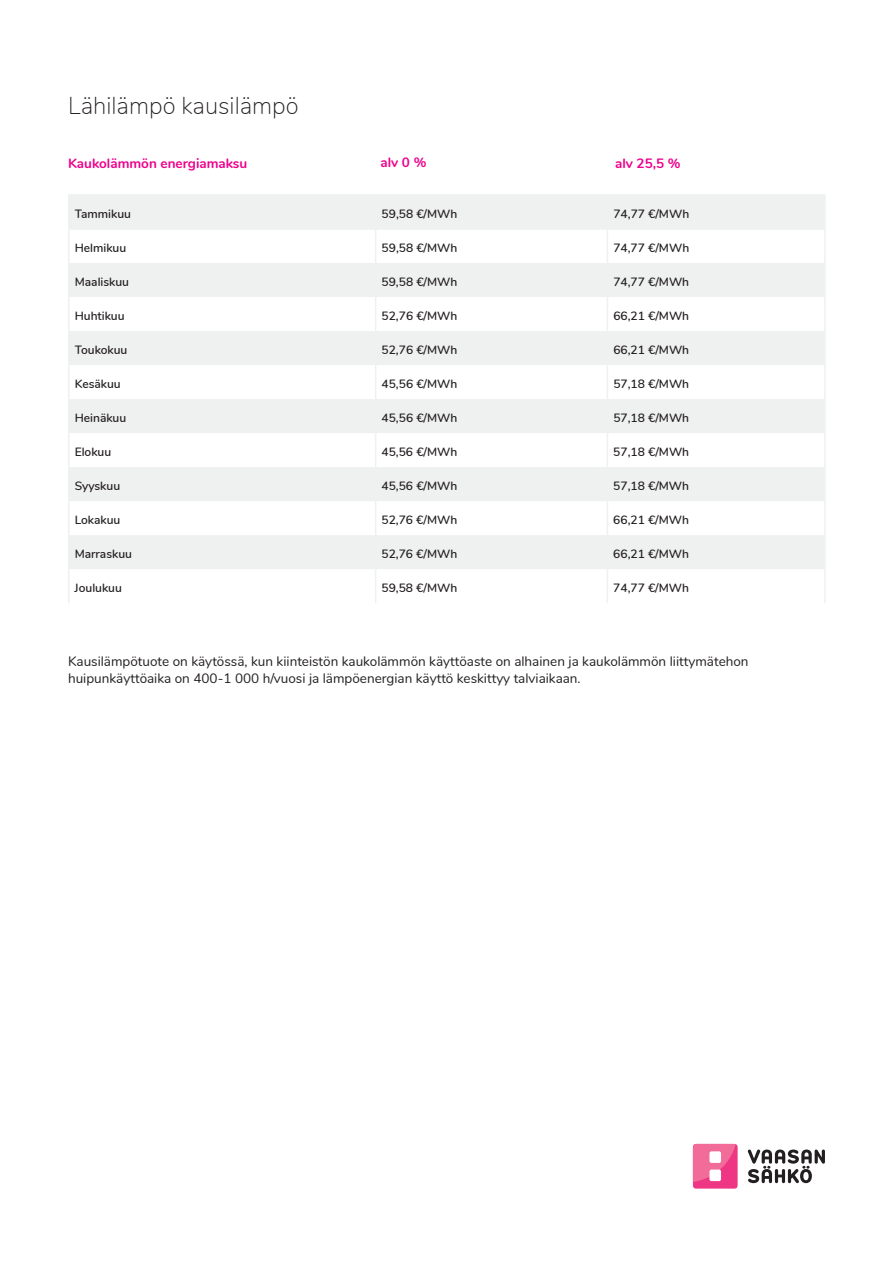
<style>
.page{position:relative;width:893px;height:1263px;background:#fff}
.page>*{position:absolute;margin:0;border:0;box-sizing:border-box;transform-origin:0 0}
.t1{font:200 24px "Nunito";color:#231f20}
.t2{font:13.5px/16.2px "Nunito";color:#231f20}
.t3{font:700 13.5px "Nunito";color:#ed028c}
.t4{font:600 12px "Nunito";color:#231f20}
</style>
<div class="page">
<div style="left:693px;top:1144px;width:45px;height:44px;background:#ee3684;border-radius:3px"></div>
<svg style="left:693px;top:1144px;width:44px;height:38px"></svg>
<div style="left:709px;top:1151px;width:12px;height:12px;background:#fff;border-radius:2px"></div>
<div style="left:709px;top:1169px;width:12px;height:12px;background:#fff;border-radius:2px"></div>
<svg style="left:748px;top:1149px;width:77px;height:34px"></svg>
<svg style="left:70px;top:196px;width:754px;height:373px;fill:#eff0f0"></svg>
<hr style="left:68px;top:230px;width:2px;height:33px;background:#eff0f0">
<hr style="left:824px;top:230px;width:2px;height:33px;background:#eff0f0">
<hr style="left:68px;top:263px;width:2px;height:34px;background:#eff0f0">
<hr style="left:824px;top:263px;width:2px;height:34px;background:#eff0f0">
<hr style="left:68px;top:297px;width:2px;height:34px;background:#eff0f0">
<hr style="left:824px;top:297px;width:2px;height:34px;background:#eff0f0">
<hr style="left:68px;top:331px;width:2px;height:34px;background:#eff0f0">
<hr style="left:824px;top:331px;width:2px;height:34px;background:#eff0f0">
<hr style="left:68px;top:365px;width:2px;height:34px;background:#eff0f0">
<hr style="left:824px;top:365px;width:2px;height:34px;background:#eff0f0">
<hr style="left:68px;top:399px;width:2px;height:34px;background:#eff0f0">
<hr style="left:824px;top:399px;width:2px;height:34px;background:#eff0f0">
<hr style="left:68px;top:433px;width:2px;height:34px;background:#eff0f0">
<hr style="left:824px;top:433px;width:2px;height:34px;background:#eff0f0">
<hr style="left:68px;top:467px;width:2px;height:34px;background:#eff0f0">
<hr style="left:824px;top:467px;width:2px;height:34px;background:#eff0f0">
<hr style="left:68px;top:501px;width:2px;height:34px;background:#eff0f0">
<hr style="left:824px;top:501px;width:2px;height:34px;background:#eff0f0">
<hr style="left:68px;top:535px;width:2px;height:34px;background:#eff0f0">
<hr style="left:824px;top:535px;width:2px;height:34px;background:#eff0f0">
<hr style="left:68px;top:569px;width:2px;height:34px;background:#eff0f0">
<hr style="left:824px;top:569px;width:2px;height:34px;background:#eff0f0">
<hr style="left:68px;top:194px;width:308px;height:2px;background:#eff0f0">
<hr style="left:68px;top:196px;width:2px;height:32px;background:#eff0f0">
<hr style="left:607px;top:194px;width:219px;height:2px;background:#eff0f0">
<hr style="left:824px;top:196px;width:2px;height:32px;background:#eff0f0">
<hr style="left:68px;top:228px;width:308px;height:2px;background:#eff0f0">
<hr style="left:376px;top:228px;width:231px;height:2px;background:#eff0f0">
<hr style="left:607px;top:228px;width:219px;height:2px;background:#eff0f0">
<hr style="left:376px;top:194px;width:231px;height:2px;background:#eff0f0">
<hr style="left:375px;top:196px;width:1px;height:32px;background:#eff0f0">
<hr style="left:607px;top:196px;width:1px;height:32px;background:#eff0f0">
<hr style="left:375px;top:230px;width:1px;height:33px;background:#eff0f0">
<hr style="left:607px;top:230px;width:1px;height:33px;background:#eff0f0">
<hr style="left:375px;top:263px;width:1px;height:34px;background:#eff0f0">
<hr style="left:607px;top:263px;width:1px;height:34px;background:#eff0f0">
<hr style="left:375px;top:297px;width:1px;height:34px;background:#eff0f0">
<hr style="left:607px;top:297px;width:1px;height:34px;background:#eff0f0">
<hr style="left:375px;top:331px;width:1px;height:34px;background:#eff0f0">
<hr style="left:607px;top:331px;width:1px;height:34px;background:#eff0f0">
<hr style="left:375px;top:365px;width:1px;height:34px;background:#eff0f0">
<hr style="left:607px;top:365px;width:1px;height:34px;background:#eff0f0">
<hr style="left:375px;top:399px;width:1px;height:34px;background:#eff0f0">
<hr style="left:607px;top:399px;width:1px;height:34px;background:#eff0f0">
<hr style="left:375px;top:433px;width:1px;height:34px;background:#eff0f0">
<hr style="left:607px;top:433px;width:1px;height:34px;background:#eff0f0">
<hr style="left:375px;top:467px;width:1px;height:34px;background:#eff0f0">
<hr style="left:607px;top:467px;width:1px;height:34px;background:#eff0f0">
<hr style="left:375px;top:501px;width:1px;height:34px;background:#eff0f0">
<hr style="left:607px;top:501px;width:1px;height:34px;background:#eff0f0">
<hr style="left:375px;top:535px;width:1px;height:34px;background:#eff0f0">
<hr style="left:607px;top:535px;width:1px;height:34px;background:#eff0f0">
<hr style="left:375px;top:569px;width:1px;height:34px;background:#eff0f0">
<hr style="left:607px;top:569px;width:1px;height:34px;background:#eff0f0">
<h1 class="t1" style="left:68px;top:88px;width:232px">Lähilämpö kausilämpö</h1>
<p class="t3" style="left:68px;top:153px;width:181px">Kaukolämmön energiamaksu</p>
<p class="t3" style="left:380px;top:153px;width:47px">alv 0 %</p>
<p class="t3" style="left:615px;top:153px;width:67px">alv 25,5 %</p>
<p class="t4" style="left:75px;top:205px;width:58px">Tammikuu</p>
<p class="t4" style="left:382px;top:205px;width:77px">59,58 €/MWh</p>
<p class="t4" style="left:613px;top:205px;width:77px">74,77 €/MWh</p>
<p class="t4" style="left:75px;top:239px;width:53px">Helmikuu</p>
<p class="t4" style="left:382px;top:239px;width:77px">59,58 €/MWh</p>
<p class="t4" style="left:613px;top:239px;width:77px">74,77 €/MWh</p>
<p class="t4" style="left:75px;top:273px;width:56px">Maaliskuu</p>
<p class="t4" style="left:382px;top:273px;width:77px">59,58 €/MWh</p>
<p class="t4" style="left:613px;top:273px;width:77px">74,77 €/MWh</p>
<p class="t4" style="left:75px;top:307px;width:51px">Huhtikuu</p>
<p class="t4" style="left:382px;top:307px;width:77px">52,76 €/MWh</p>
<p class="t4" style="left:613px;top:307px;width:77px">66,21 €/MWh</p>
<p class="t4" style="left:75px;top:341px;width:54px">Toukokuu</p>
<p class="t4" style="left:382px;top:341px;width:77px">52,76 €/MWh</p>
<p class="t4" style="left:613px;top:341px;width:77px">66,21 €/MWh</p>
<p class="t4" style="left:75px;top:375px;width:48px">Kesäkuu</p>
<p class="t4" style="left:382px;top:375px;width:77px">45,56 €/MWh</p>
<p class="t4" style="left:613px;top:375px;width:77px">57,18 €/MWh</p>
<p class="t4" style="left:75px;top:409px;width:53px">Heinäkuu</p>
<p class="t4" style="left:382px;top:409px;width:77px">45,56 €/MWh</p>
<p class="t4" style="left:613px;top:409px;width:77px">57,18 €/MWh</p>
<p class="t4" style="left:75px;top:443px;width:38px">Elokuu</p>
<p class="t4" style="left:382px;top:443px;width:77px">45,56 €/MWh</p>
<p class="t4" style="left:613px;top:443px;width:77px">57,18 €/MWh</p>
<p class="t4" style="left:75px;top:477px;width:47px">Syyskuu</p>
<p class="t4" style="left:381px;top:477px;width:77px">45,56 €/MWh</p>
<p class="t4" style="left:613px;top:477px;width:77px">57,18 €/MWh</p>
<p class="t4" style="left:75px;top:511px;width:47px">Lokakuu</p>
<p class="t4" style="left:381px;top:511px;width:77px">52,76 €/MWh</p>
<p class="t4" style="left:613px;top:511px;width:77px">66,21 €/MWh</p>
<p class="t4" style="left:75px;top:545px;width:59px">Marraskuu</p>
<p class="t4" style="left:381px;top:545px;width:77px">52,76 €/MWh</p>
<p class="t4" style="left:613px;top:545px;width:77px">66,21 €/MWh</p>
<p class="t4" style="left:75px;top:579px;width:49px">Joulukuu</p>
<p class="t4" style="left:381px;top:579px;width:77px">59,58 €/MWh</p>
<p class="t4" style="left:613px;top:579px;width:77px">74,77 €/MWh</p>
<p class="t2" style="left:68px;top:653px;width:682px">Kausilämpötuote on käytössä, kun kiinteistön kaukolämmön käyttöaste on alhainen ja kaukolämmön liittymätehon huipunkäyttöaika on 400-1 000 h/vuosi ja lämpöenergian käyttö keskittyy talviaikaan.</p>
</div>
